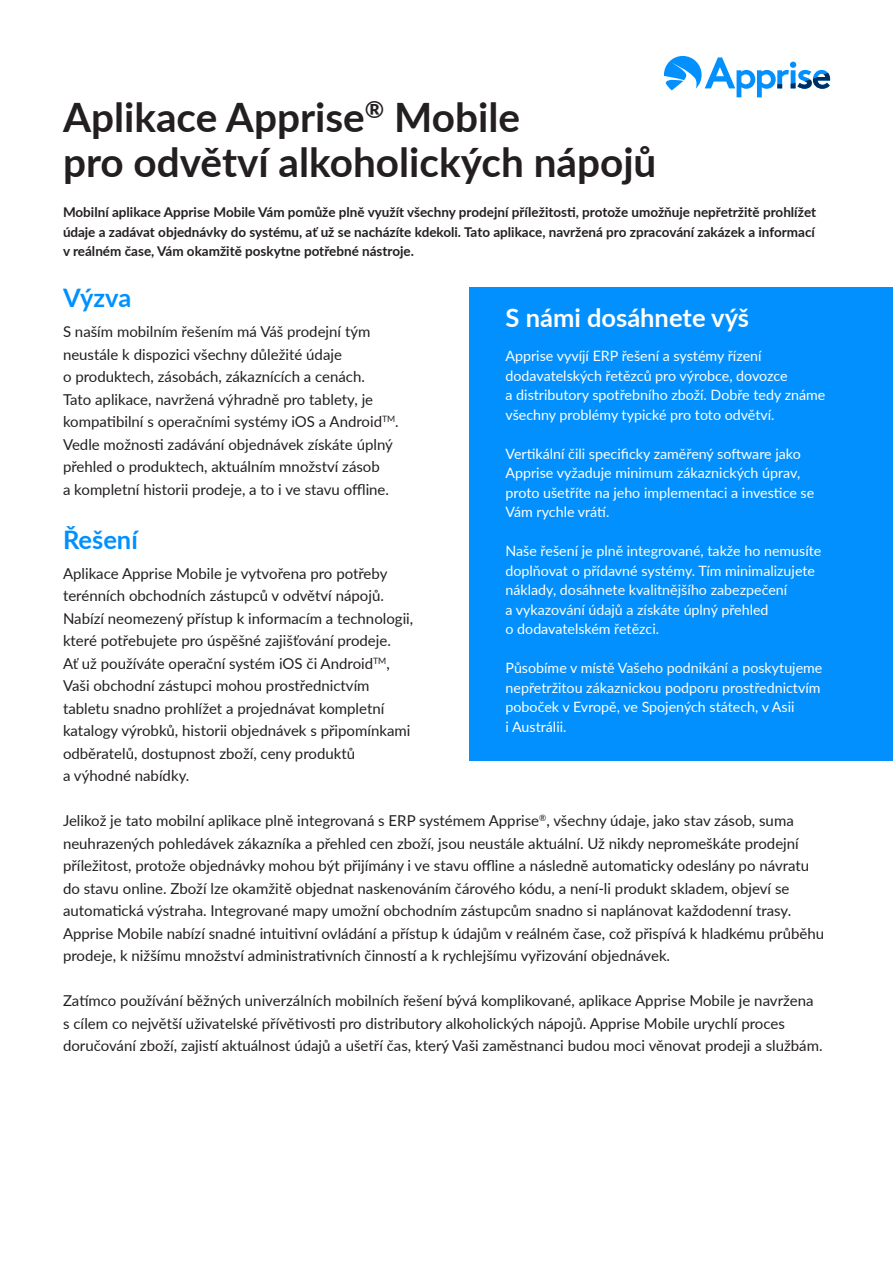
<style>
.page{position:relative;width:893px;height:1263px;background:#fff}
.page>*{position:absolute;margin:0;border:0;box-sizing:border-box;transform-origin:0 0}
.t1{font:700 40.5px/45px "Lato";color:#231f20}
.t2{font:700 25.5px "Lato";color:#fff}
.t3{font:700 25.5px "Lato";color:#0190fe}
.t4{font:15px/22.5px "Lato";color:#231f20}
.t5{font:14.25px/19.5px "Lato";color:#fff}
.t6{font:700 13.5px/19.5px "Lato";color:#231f20;text-align:justify}
</style>
<div class="page">
<div style="left:470px;top:287px;width:423px;height:473px;background:#0190fe"></div>
<svg style="left:664px;top:56px;width:166px;height:41px"></svg>
<p class="t1" style="left:63px;top:93px;width:595px">Aplikace Apprise<sup>®</sup> Mobile<br>pro odvětví alkoholických nápojů</p>
<p class="t6" style="left:63px;top:202px;width:755px">Mobilní aplikace Apprise Mobile Vám pomůže plně využít všechny prodejní příležitosti, protože umožňuje nepřetržitě prohlížet údaje a zadávat objednávky do systému, ať už se nacházíte kdekoli. Tato aplikace, navržená pro zpracování zakázek a informací v reálném čase, Vám okamžitě poskytne potřebné nástroje.</p>
<p class="t3" style="left:63px;top:279px;width:70px">Výzva</p>
<p class="t4" style="left:63px;top:320px;width:337px">S naším mobilním řešením má Váš prodejní tým neustále k dispozici všechny důležité údaje<br>o produktech, zásobách, zákaznících a cenách.<br>Tato aplikace, navržená výhradně pro tablety, je kompatibilní s operačními systémy iOS a Android<sup>TM</sup>.<br>Vedle možnosti zadávání objednávek získáte úplný přehled o produktech, aktuálním množství zásob</p>
<p class="t4" style="left:63px;top:477px;width:328px">a kompletní historii prodeje, a to i ve stavu offline.</p>
<p class="t3" style="left:63px;top:521px;width:76px">Řešení</p>
<p class="t4" style="left:63px;top:561px;width:352px">Aplikace Apprise Mobile je vytvořena pro potřeby terénních obchodních zástupců v odvětví nápojů.<br>Nabízí neomezený přístup k informacím a technologii, které potřebujete pro úspěšné zajišťování prodeje.<br>Ať už používáte operační systém iOS či Android<sup>TM</sup>, Vaši obchodní zástupci mohou prostřednictvím tabletu snadno prohlížet a projednávat kompletní katalogy výrobků, historii objednávek s připomínkami odběratelů, dostupnost zboží, ceny produktů<br>a výhodné nabídky.</p>
<p class="t4" style="left:63px;top:809px;width:763px">Jelikož je tato mobilní aplikace plně integrovaná s ERP systémem Apprise<sup>®</sup>, všechny údaje, jako stav zásob, suma neuhrazených pohledávek zákazníka a přehled cen zboží, jsou neustále aktuální. Už nikdy nepromeškáte prodejní příležitost, protože objednávky mohou být přijímány i ve stavu offline a následně automaticky odeslány po návratu do stavu online. Zboží lze okamžitě objednat naskenováním čárového kódu, a není-li produkt skladem, objeví se automatická výstraha. Integrované mapy umožní obchodním zástupcům snadno si naplánovat každodenní trasy.<br>Apprise Mobile nabízí snadné intuitivní ovládání a přístup k údajům v reálném čase, což přispívá k hladkému průběhu prodeje, k nižšímu množství administrativních činností a k rychlejšímu vyřizování objednávek.</p>
<p class="t4" style="left:63px;top:989px;width:761px">Zatímco používání běžných univerzálních mobilních řešení bývá komplikované, aplikace Apprise Mobile je navržena s cílem co největší uživatelské přívětivosti pro distributory alkoholických nápojů. Apprise Mobile urychlí proces doručování zboží, zajistí aktuálnost údajů a ušetří čas, který Vaši zaměstnanci budou moci věnovat prodeji a službám.</p>
<p class="t2" style="left:506px;top:299px;width:245px">S námi dosáhnete výš</p>
<p class="t5" style="left:506px;top:346px;width:321px">Apprise vyvíjí ERP řešení a systémy řízení dodavatelských řetězců pro výrobce, dovozce<br>a distributory spotřebního zboží. Dobře tedy známe všechny problémy typické pro toto odvětví.</p>
<p class="t5" style="left:506px;top:443px;width:310px">Vertikální čili specificky zaměřený software jako Apprise vyžaduje minimum zákaznických úprav, proto ušetříte na jeho implementaci a investice se Vám rychle vrátí.</p>
<p class="t5" style="left:506px;top:541px;width:317px">Naše řešení je plně integrované, takže ho nemusíte doplňovat o přídavné systémy. Tím minimalizujete náklady, dosáhnete kvalitnějšího zabezpečení<br>a vykazování údajů a získáte úplný přehled<br>o dodavatelském řetězci.</p>
<p class="t5" style="left:506px;top:658px;width:318px">Působíme v místě Vašeho podnikání a poskytujeme nepřetržitou zákaznickou podporu prostřednictvím poboček v Evropě, ve Spojených státech, v Asii<br>i Austrálii.</p>
</div>
